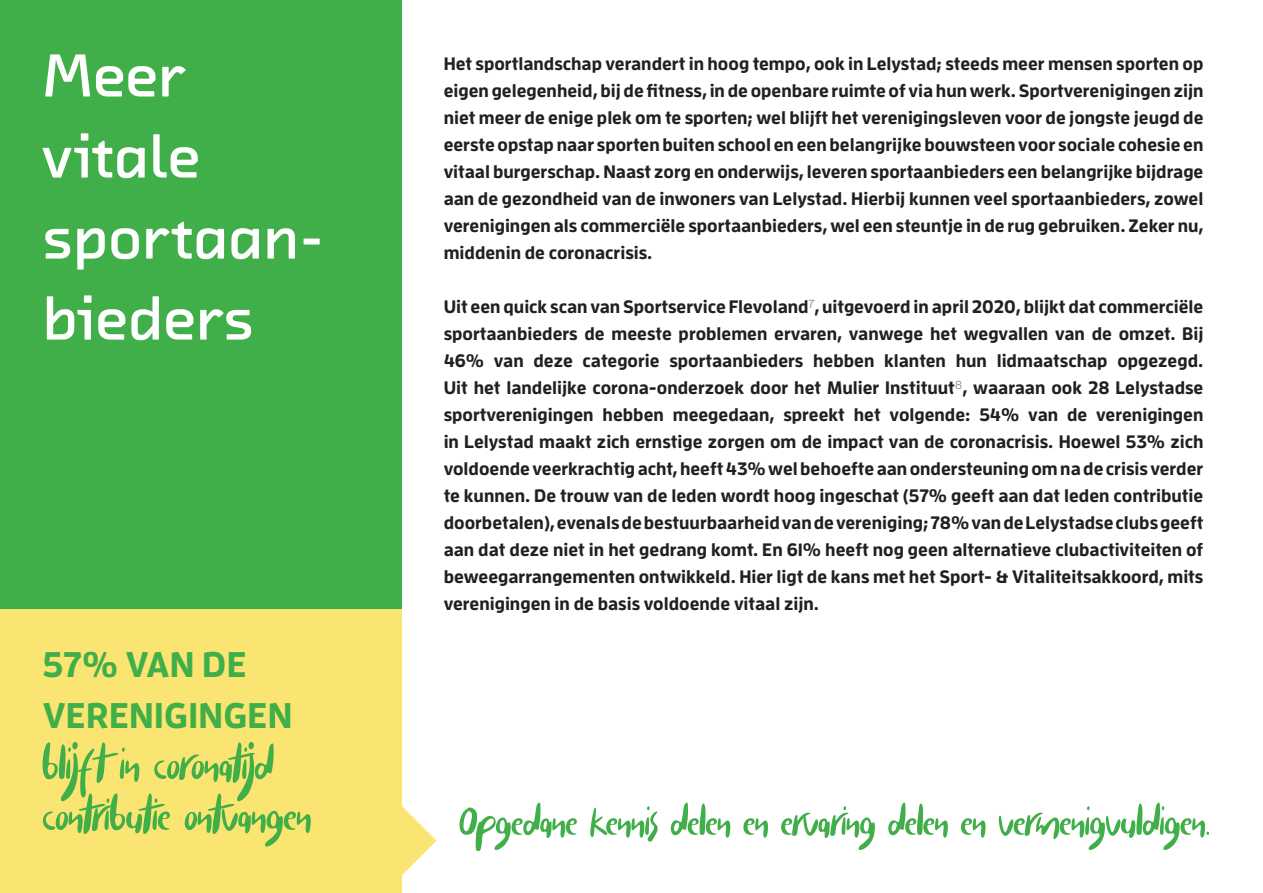
<style>
.page{position:relative;width:1263px;height:893px;background:#fff}
.page>*{position:absolute;margin:0;border:0;box-sizing:border-box;transform-origin:0 0}
.t1{font:700 61.5px/81px "Chambers Sans Pro";letter-spacing:-.01em;color:#fff}
.t2{font:55.5px/51px "Carista";color:#40ae49}
.t3{font:50.4px "Carista";color:#40ae49}
.t4{font:700 35.55px/51px "Enzo OT";letter-spacing:.01em;color:#40ae49}
.t5{font:700 18px/27px "Enzo OT";color:#231f20;text-align:justify}
</style>
<div class="page">
<div style="left:0;top:0;width:401px;height:610px;background:#40ae49"></div>
<div style="left:0;top:610px;width:401px;height:283px;background:#fbe572"></div>
<svg style="left:401px;top:788px;width:36px;height:105px"></svg>
<h1 class="t1" style="left:43px;top:33px;width:283px">Meer vitale sportaan&shy;bieders</h1>
<p class="t5" style="left:444px;top:49px;width:761px">Het sportlandschap verandert in hoog tempo, ook in Lelystad; steeds meer mensen sporten op eigen gelegenheid, bij de fitness, in de openbare ruimte of via hun werk. Sportverenigingen zijn niet meer de enige plek om te sporten; wel blijft het verenigingsleven voor de jongste jeugd de eerste opstap naar sporten buiten school en een belangrijke bouwsteen voor sociale cohesie en vitaal burgerschap. Naast zorg en onderwijs, leveren sportaanbieders een belangrijke bijdrage aan de gezondheid van de inwoners van Lelystad. Hierbij kunnen veel sportaanbieders, zowel verenigingen als commerciële sportaanbieders, wel een steuntje in de rug gebruiken. Zeker nu, middenin de coronacrisis.</p>
<p class="t5" style="left:444px;top:292px;width:761px">Uit een quick scan van Sportservice Flevoland<sup>7</sup>, uitgevoerd in april 2020, blijkt dat commerciële sportaanbieders de meeste problemen ervaren, vanwege het wegvallen van de omzet. Bij 46% van deze categorie sportaanbieders hebben klanten hun lidmaatschap opgezegd.<br>Uit het landelijke corona-onderzoek door het Mulier Instituut<sup>8</sup>, waaraan ook 28 Lelystadse sportverenigingen hebben meegedaan, spreekt het volgende: 54% van de verenigingen in Lelystad maakt zich ernstige zorgen om de impact van de coronacrisis. Hoewel 53% zich voldoende veerkrachtig acht, heeft 43% wel behoefte aan ondersteuning om na de crisis verder te kunnen. De trouw van de leden wordt hoog ingeschat (57% geeft aan dat leden contributie doorbetalen), evenals de bestuurbaarheid van de vereniging; 78% van de Lelystadse clubs geeft aan dat deze niet in het gedrang komt. En 61% heeft nog geen alternatieve clubactiviteiten of beweegarrangementen ontwikkeld. Hier ligt de kans met het Sport- &amp; Vitaliteitsakkoord, mits verenigingen in de basis voldoende vitaal zijn.</p>
<h3 class="t4" style="left:43px;top:638px;width:251px">57% VAN DE<br>VERENIGINGEN</h3>
<h2 class="t2" style="left:43px;top:741px;width:271px">blijft in coronatijd contributie ontvangen</h2>
<h3 class="t3" style="left:459px;top:788px;width:753px">Opgedane kennis delen en ervaring delen en vermenigvuldigen.</h3>
</div>
